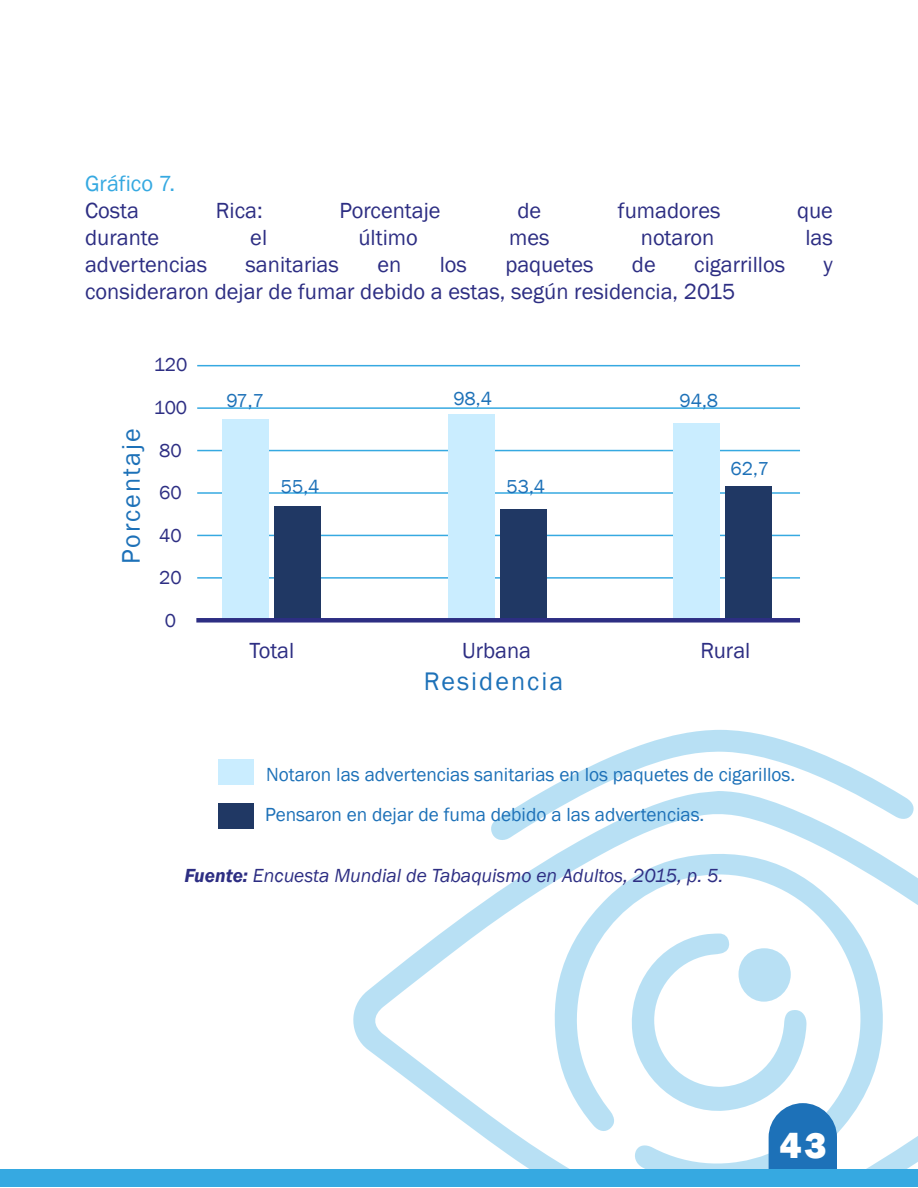
<style>
.page{position:relative;width:918px;height:1188px;background:#fff}
.page>*{position:absolute;margin:0;border:0;box-sizing:border-box;transform-origin:0 0}
.t1{font:800 37.5px "Franklin Gothic";color:#fff}
.t2{font:26.1px "Franklin Gothic";letter-spacing:.08em;color:#1d71b8}
.t3{font:22.5px "Franklin Gothic";color:#2d2e83}
.t4{font:22.5px "Franklin Gothic";color:#36a9e1}
.t5{font:19.5px/40px "Franklin Gothic";color:#1d71b8}
.t6{font:italic 19.5px "Franklin Gothic";color:#2d2e83}
.t7{font:19.35px "Franklin Gothic";color:#1d71b8}
.t8{font:19.35px/42.5px "Franklin Gothic";color:#2d2e83}
.s1{font-weight:600}
</style>
<div class="page">
<svg style="left:353px;top:841px;width:565px;height:329px"></svg>
<svg style="left:491px;top:730px;width:423px;height:111px"></svg>
<svg style="left:547px;top:848px;width:336px;height:322px"></svg>
<div style="left:218px;top:760px;width:35px;height:25px;background:#caedff"></div>
<div style="left:218px;top:803px;width:35px;height:25px;background:#203864"></div>
<hr style="left:197px;top:365px;width:603px;height:1px;background:#36a9e1">
<hr style="left:197px;top:407px;width:603px;height:2px;background:#36a9e1">
<hr style="left:197px;top:450px;width:603px;height:1px;background:#36a9e1">
<hr style="left:197px;top:492px;width:603px;height:2px;background:#36a9e1">
<hr style="left:197px;top:535px;width:603px;height:1px;background:#36a9e1">
<hr style="left:197px;top:577px;width:603px;height:2px;background:#36a9e1">
<div style="left:222px;top:420px;width:47px;height:200px;background:#caedff"></div>
<div style="left:274px;top:506px;width:47px;height:114px;background:#203864"></div>
<div style="left:448px;top:414px;width:47px;height:206px;background:#caedff"></div>
<div style="left:500px;top:509px;width:47px;height:111px;background:#203864"></div>
<div style="left:673px;top:423px;width:47px;height:197px;background:#caedff"></div>
<div style="left:725px;top:487px;width:47px;height:133px;background:#203864"></div>
<div style="left:196px;top:618px;width:604px;height:5px;background:#2d2e83"></div>
<svg style="left:627px;top:933px;width:210px;height:237px"></svg>
<div style="left:0;top:1170px;width:918px;height:17px;background:#36a9e1"></div>
<p class="t4" style="left:85px;top:170px;width:92px">Gráfico 7.</p>
<p class="t3" style="left:85px;top:197px;width:55px">Costa</p>
<p class="t3" style="left:216px;top:197px;width:48px">Rica:</p>
<p class="t3" style="left:340px;top:197px;width:103px">Porcentaje</p>
<p class="t3" style="left:517px;top:197px;width:25px">de</p>
<p class="t3" style="left:618px;top:197px;width:104px">fumadores</p>
<p class="t3" style="left:797px;top:197px;width:37px">que</p>
<p class="t3" style="left:85px;top:224px;width:76px">durante</p>
<p class="t3" style="left:250px;top:224px;width:18px">el</p>
<p class="t3" style="left:358px;top:224px;width:61px">último</p>
<p class="t3" style="left:509px;top:224px;width:42px">mes</p>
<p class="t3" style="left:641px;top:224px;width:75px">notaron</p>
<p class="t3" style="left:805px;top:224px;width:29px">las</p>
<p class="t3" style="left:85px;top:251px;width:124px">advertencias</p>
<p class="t3" style="left:246px;top:251px;width:95px">sanitarias</p>
<p class="t3" style="left:377px;top:251px;width:25px">en</p>
<p class="t3" style="left:440px;top:251px;width:29px">los</p>
<p class="t3" style="left:505px;top:251px;width:90px">paquetes</p>
<p class="t3" style="left:632px;top:251px;width:25px">de</p>
<p class="t3" style="left:694px;top:251px;width:93px">cigarrillos</p>
<p class="t3" style="left:824px;top:251px;width:11px">y</p>
<p class="t3" style="left:85px;top:278px;width:652px">consideraron dejar de fumar debido a estas, según residencia, 2015</p>
<p class="t2" style="left:115px;top:564px;width:137px;rotate:-90deg">Porcentaje</p>
<p class="t8" style="left:154px;top:344px;width:35px">120<br>100</p>
<p class="t8" style="left:159px;top:429px;width:24px">80</p>
<p class="t8" style="left:159px;top:472px;width:24px">60</p>
<p class="t8" style="left:159px;top:514px;width:24px">40</p>
<p class="t8" style="left:159px;top:557px;width:24px">20</p>
<p class="t8" style="left:165px;top:599px;width:13px">0</p>
<p class="t7" style="left:226px;top:388px;width:39px">97,7</p>
<p class="t7" style="left:281px;top:475px;width:40px">55,4</p>
<p class="t7" style="left:453px;top:387px;width:40px">98,4</p>
<p class="t7" style="left:506px;top:474px;width:40px">53,4</p>
<p class="t7" style="left:680px;top:388px;width:40px">94,8</p>
<p class="t7" style="left:731px;top:457px;width:40px">62,7</p>
<p class="t3" style="left:249px;top:637px;width:46px">Total</p>
<p class="t3" style="left:462px;top:637px;width:71px">Urbana</p>
<p class="t3" style="left:700px;top:637px;width:52px">Rural</p>
<p class="t2" style="left:424px;top:665px;width:141px">Residencia</p>
<p class="t5" style="left:265px;top:755px;width:532px">Notaron las advertencias sanitarias en los paquetes de cigarillos.<br>Pensaron en dejar de fuma debido a las advertencias.</p>
<p class="t6" style="left:184px;top:863px;width:541px"><span class="s1">Fuente:</span> Encuesta Mundial de Tabaquismo en Adultos, 2015, p. 5.</p>
<h1 class="t1" style="left:780px;top:1121px;width:48px">43</h1>
</div>
